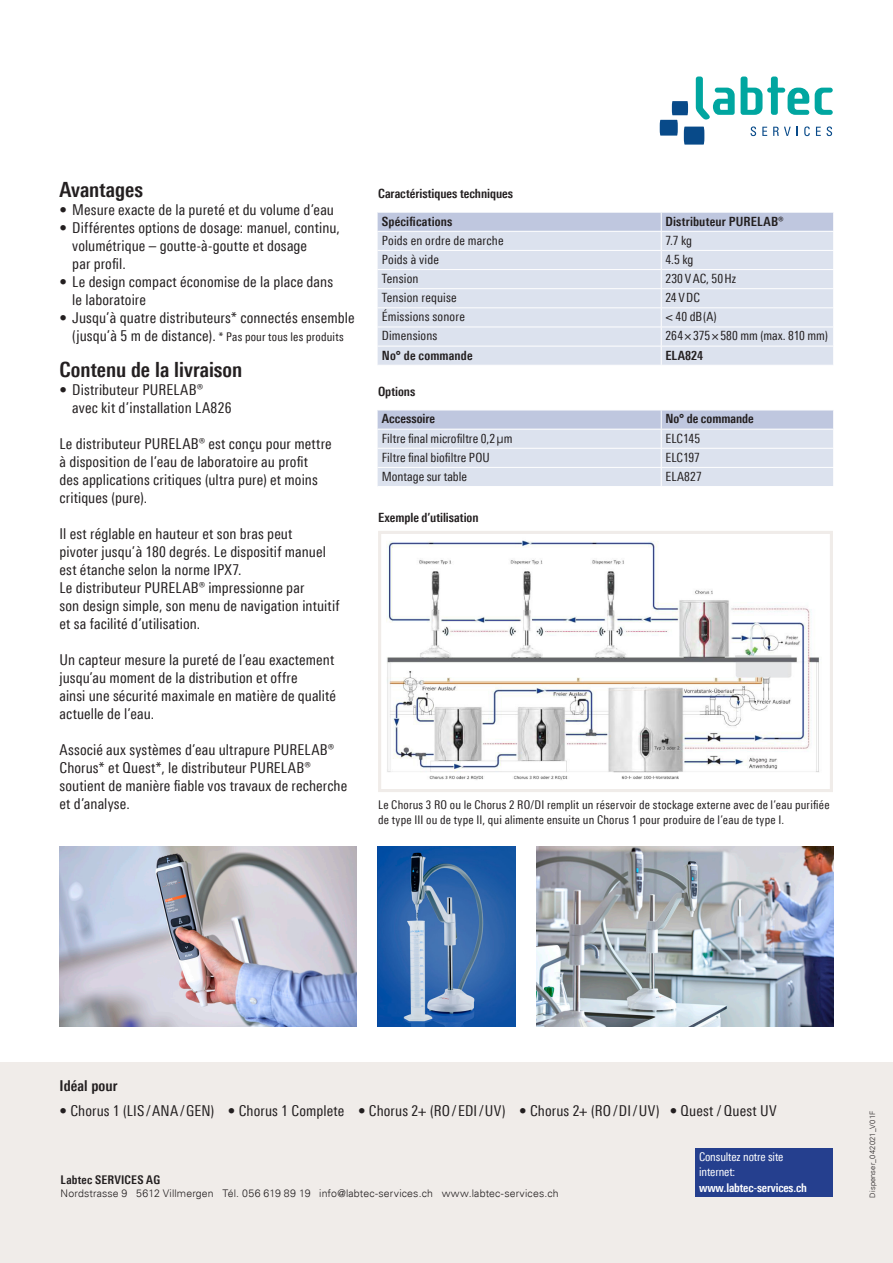
<style>
.page{position:relative;width:893px;height:1263px;background:#fff}
.page>*{position:absolute;margin:0;border:0;box-sizing:border-box;transform-origin:0 0}
.Teaser{font:700 21px "Linotype Univers 620 Cn";letter-spacing:-.005em;color:#231f20}
.Fliesstext{font:15px/18px "Linotype Univers 420 Cn";letter-spacing:.005em;color:#231f20}
.Typische_Anwendungen{font:700 15px "Linotype Univers 620 Cn";letter-spacing:.005em;color:#231f20}
.tabelle{font:12.75px "Linotype Univers 420 Cn";letter-spacing:.01em;color:#231f20}
.tabelle_titel{font:700 12.75px "Linotype Univers 620 Cn";letter-spacing:.005em;color:#231f20}
.tabelle-2{font:700 12.75px "Linotype Univers 620 Cn";letter-spacing:.01em;color:#231f20}
.Legende{font:12px/14.4px "Linotype Univers 420 Cn";letter-spacing:.015em;color:#231f20}
.Website{font:12px/14.4px "Linotype Univers 420 Cn";letter-spacing:-.01em;color:#fff}
.Website-2{font:700 12px "Linotype Univers 620 Cn";letter-spacing:-.01em;color:#fff}
.t1{font:700 12px "Linotype Univers 620 Cn";letter-spacing:.015em;color:#231f20}
.Fusszeile{font:300 10.5px "Univers";letter-spacing:.015em;color:#231f20}
.Version{font:300 7.5px "Univers";letter-spacing:.015em;color:#231f20}
.s1{font-size:15px}
</style>
<div class="page">
<div style="left:0;top:1062px;width:893px;height:201px;background:#f0ece9"></div>
<svg style="left:660px;top:77px;width:75px;height:68px"></svg>
<svg style="left:741px;top:77px;width:68px;height:38px"></svg>
<svg style="left:815px;top:88px;width:18px;height:27px"></svg>
<svg style="left:750px;top:126px;width:6px;height:10px"></svg>
<svg style="left:762px;top:127px;width:5px;height:9px"></svg>
<svg style="left:773px;top:127px;width:25px;height:9px"></svg>
<svg style="left:804px;top:126px;width:6px;height:10px"></svg>
<svg style="left:816px;top:126px;width:16px;height:10px"></svg>
<div style="left:695px;top:1148px;width:138px;height:49px;background:#253f8e"></div>
<svg style="left:378px;top:410px;width:456px;height:76px;background:#d6dceb"></svg>
<svg style="left:378px;top:212px;width:456px;height:153px;background:#dae0ed"></svg>
<div style="left:378px;top:531px;width:455px;height:261px;border:3px solid #f0ece9"></div>
<img style="left:387px;top:540px;width:432px;height:240px">
<img style="left:60px;top:846px;width:296px;height:180px">
<img style="left:378px;top:846px;width:137px;height:180px">
<img style="left:537px;top:846px;width:296px;height:180px">
<p class="Teaser" style="left:60px;top:177px;width:85px">Avantages</p>
<p class="Fliesstext" style="left:60px;top:201px;width:276px">• Mesure exacte de la pureté et du volume d’eau</p>
<p class="Fliesstext" style="left:72px;top:219px;width:269px;text-indent:-13px">• Différentes options de dosage: manuel, continu, volumétrique – goutte-à-goutte et dosage<br>par profil.</p>
<p class="Fliesstext" style="left:72px;top:273px;width:262px;text-indent:-13px">• Le design compact économise de la place dans le laboratoire</p>
<p class="Fliesstext" style="left:60px;top:309px;width:297px">• Jusqu’à quatre distributeurs* connectés ensemble</p>
<p class="Legende" style="left:72px;top:330px;width:273px"><span class="s1">(jusqu’à 5 m de distance).</span> * Pas pour tous les produits</p>
<p class="Teaser" style="left:60px;top:357px;width:184px">Contenu de la livraison</p>
<p class="Fliesstext" style="left:72px;top:381px;width:161px;text-indent:-13px">• Distributeur PURELAB® avec kit d’installation LA826</p>
<p class="Fliesstext" style="left:60px;top:435px;width:274px">Le distributeur PURELAB® est conçu pour mettre à disposition de l’eau de laboratoire au profit<br>des applications critiques (ultra pure) et moins critiques (pure).</p>
<p class="Fliesstext" style="left:60px;top:525px;width:268px">Il est réglable en hauteur et son bras peut pivoter jusqu’à 180 degrés. Le dispositif manuel est étanche selon la norme IPX7.</p>
<p class="Fliesstext" style="left:60px;top:579px;width:282px">Le distributeur PURELAB® impressionne par<br>son design simple, son menu de navigation intuitif et sa facilité d’utilisation.</p>
<p class="Fliesstext" style="left:60px;top:651px;width:278px">Un capteur mesure la pureté de l’eau exactement jusqu’au moment de la distribution et offre<br>ainsi une sécurité maximale en matière de qualité actuelle de l’eau.</p>
<p class="Fliesstext" style="left:60px;top:741px;width:289px">Associé aux systèmes d’eau ultrapure PURELAB® Chorus* et Quest*, le distributeur PURELAB® soutient de manière fiable vos travaux de recherche et d’analyse.</p>
<p class="tabelle_titel" style="left:378px;top:186px;width:136px">Caractéristiques techniques</p>
<p class="tabelle_titel" style="left:382px;top:213px;width:72px">Spécifications</p>
<p class="tabelle_titel" style="left:665px;top:213px;width:119px">Distributeur PURELAB®</p>
<p class="tabelle" style="left:382px;top:233px;width:123px">Poids en ordre de marche</p>
<p class="tabelle" style="left:665px;top:233px;width:28px">7.7 kg</p>
<p class="tabelle" style="left:382px;top:252px;width:59px">Poids à vide</p>
<p class="tabelle" style="left:665px;top:252px;width:29px">4.5 kg</p>
<p class="tabelle" style="left:382px;top:271px;width:38px">Tension</p>
<p class="tabelle" style="left:665px;top:271px;width:72px">230 VAC, 50Hz</p>
<p class="tabelle" style="left:382px;top:290px;width:76px">Tension requise</p>
<p class="tabelle" style="left:665px;top:290px;width:36px">24VDC</p>
<p class="tabelle" style="left:382px;top:309px;width:85px">Émissions sonore</p>
<p class="tabelle" style="left:665px;top:309px;width:53px">&lt; 40 dB(A)</p>
<p class="tabelle" style="left:382px;top:328px;width:57px">Dimensions</p>
<p class="tabelle" style="left:665px;top:328px;width:164px">264×375×580 mm (max. 810 mm)</p>
<p class="tabelle-2" style="left:382px;top:347px;width:92px">No° de commande</p>
<p class="tabelle-2" style="left:665px;top:347px;width:39px">ELA824</p>
<p class="tabelle_titel" style="left:378px;top:384px;width:39px">Options</p>
<p class="tabelle_titel" style="left:382px;top:411px;width:55px">Accessoire</p>
<p class="tabelle_titel" style="left:665px;top:411px;width:90px">No° de commande</p>
<p class="tabelle" style="left:382px;top:431px;width:132px">Filtre final microfiltre 0,2µm</p>
<p class="tabelle" style="left:665px;top:431px;width:36px">ELC145</p>
<p class="tabelle" style="left:382px;top:450px;width:109px">Filtre final biofiltre POU</p>
<p class="tabelle" style="left:665px;top:450px;width:36px">ELC197</p>
<p class="tabelle" style="left:382px;top:469px;width:87px">Montage sur table</p>
<p class="tabelle" style="left:665px;top:469px;width:38px">ELA827</p>
<p class="tabelle_titel" style="left:378px;top:510px;width:102px">Exemple d’utilisation</p>
<p class="Legende" style="left:378px;top:798px;width:453px">Le Chorus 3 RO ou le Chorus 2 RO/DI remplit un réservoir de stockage externe avec de l’eau purifiée de type III ou de type II, qui alimente ensuite un Chorus 1 pour produire de l’eau de type I.</p>
<p class="Typische_Anwendungen" style="left:60px;top:1077px;width:59px">Idéal pour</p>
<p class="Fliesstext" style="left:60px;top:1102px;width:719px">• Chorus 1 (LIS /ANA/GEN) • Chorus 1 Complete • Chorus 2+ (RO/EDI/UV) • Chorus 2+ (RO/DI/UV) • Quest / Quest UV</p>
<p class="t1" style="left:61px;top:1172px;width:101px">Labtec SERVICES AG</p>
<p class="Fusszeile" style="left:61px;top:1186px;width:500px">Nordstrasse 9 5612 Villmergen Tél. 056 619 89 19 info@labtec-services.ch www.labtec-services.ch</p>
<p class="Website" style="left:699px;top:1150px;width:86px">Consultez notre site internet:</p>
<p class="Website-2" style="left:699px;top:1181px;width:109px">www.labtec-services.ch</p>
<p class="Version" style="left:868px;top:1198px;width:88px;rotate:-90deg">Dispenser_042021_V01F</p>
</div>
